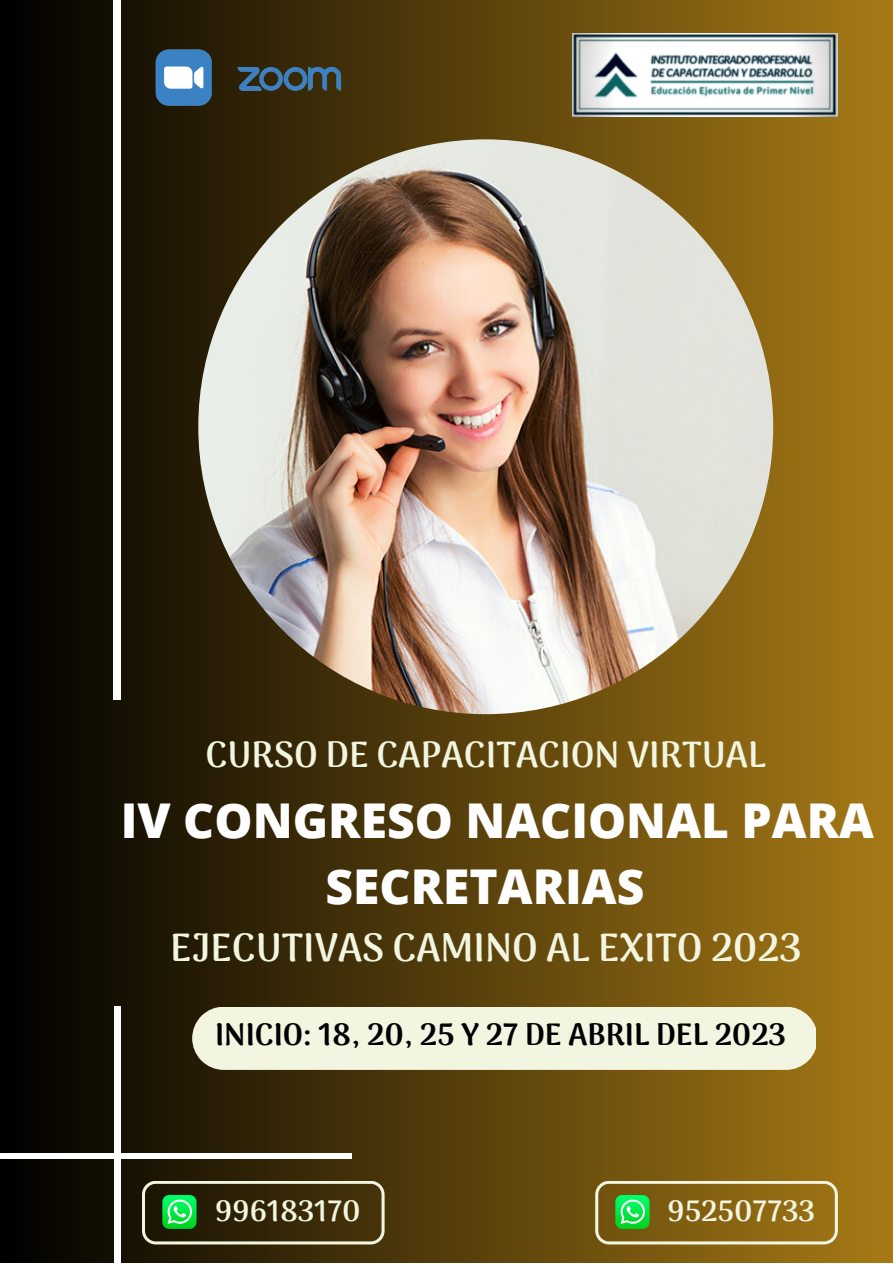
<style>
.page{position:relative;width:893px;height:1264px;background:#fff}
.page>*{position:absolute;margin:0;border:0;box-sizing:border-box;transform-origin:0 0}
.t1{font:800 48px/66.3px "Open Sans";color:#fff;text-align:center}
.t2{font:800 39px "Arima Madurai";color:#f2f6e1}
.t3{font:800 36px "Arima Madurai";color:#f2f6e1}
.t4{font:900 30.6px "Arima Madurai";color:#000}
.t5{font:800 29.1px "Arima Madurai";color:#f2f6e1}
</style>
<div class="page">
<div style="left:0;top:0;width:892px;height:1262px;background:linear-gradient(to right,#000001,#a77a16)"></div>
<div style="left:113px;top:0;width:8px;height:700px;background:#fff"></div>
<div style="left:0;top:1153px;width:351px;height:5px;background:#fff"></div>
<div style="left:114px;top:1006px;width:7px;height:256px;background:#fff"></div>
<svg style="left:572px;top:34px;width:265px;height:83px"></svg>
<svg style="left:595px;top:1180px;width:242px;height:64px;background:#977528"></svg>
<img style="left:595px;top:1180px;width:74px;height:62px">
<svg style="left:142px;top:1180px;width:242px;height:64px;background:#4b3e1e"></svg>
<img style="left:142px;top:1180px;width:74px;height:62px">
<img style="left:198px;top:139px;width:575px;height:575px;border-radius:50%">
<div style="left:192px;top:1006px;width:623px;height:63px;background:#f2f6e1"></div>
<img style="left:146px;top:40px;width:206px;height:77px">
<p class="t3" style="left:205px;top:733px;width:562px">CURSO DE CAPACITACION VIRTUAL</p>
<p class="t1" style="left:121px;top:786px;width:754px">IV CONGRESO NACIONAL PARA<br>SECRETARIAS</p>
<p class="t2" style="left:170px;top:924px;width:632px">EJECUTIVAS CAMINO AL EXITO 2023</p>
<p class="t4" style="left:215px;top:1016px;width:572px">INICIO: 18, 20, 25 Y 27 DE ABRIL DEL 2023</p>
<p class="t5" style="left:215px;top:1193px;width:147px">996183170</p>
<p class="t5" style="left:667px;top:1193px;width:149px">952507733</p>
</div>
